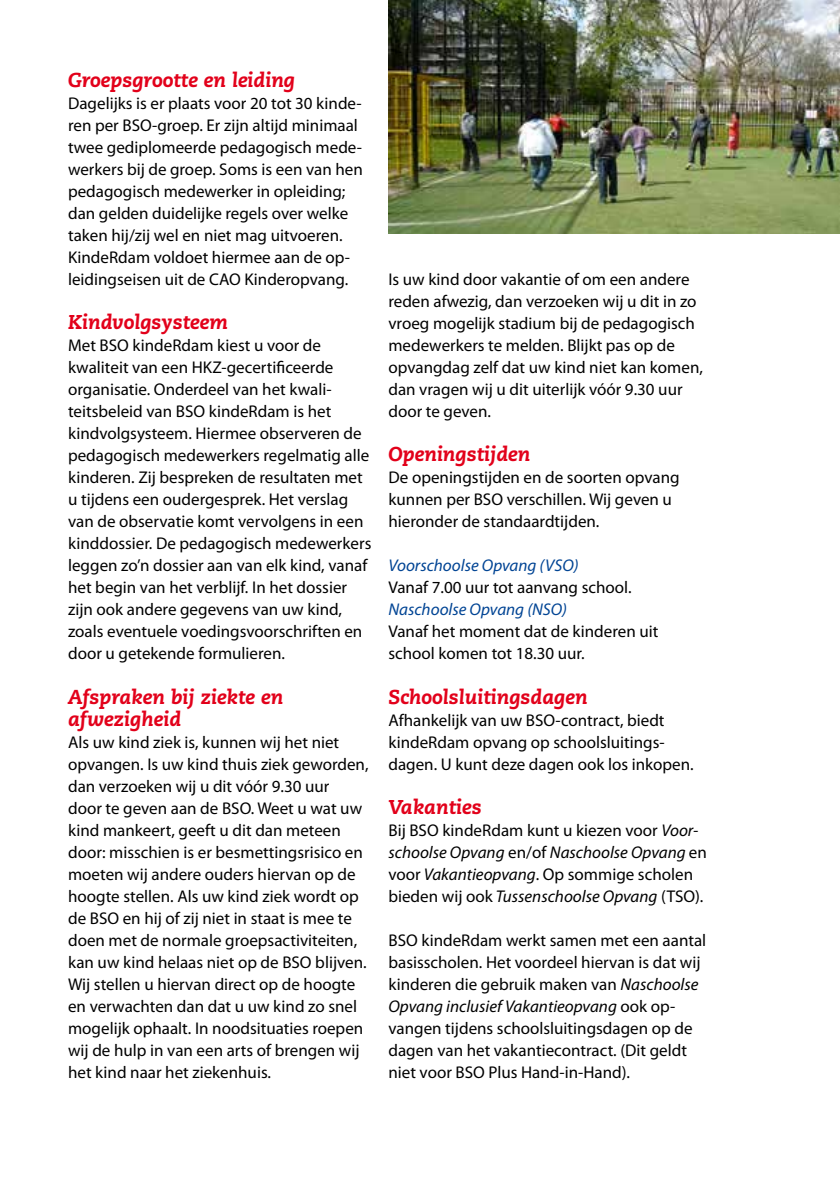
<style>
.page{position:relative;width:840px;height:1191px;background:#fff}
.page>*{position:absolute;margin:0;border:0;box-sizing:border-box;transform-origin:0 0}
.t1{font:italic 800 20px/22px "Caecilia CE";color:#e2001a}
.t2{font:17px/22px "Myriad Pro";color:#000}
.t3{font:italic 17px "Myriad Pro";color:#004494}
.s1{font-style:italic}
</style>
<div class="page">
<img style="left:388px;top:0;width:451px;height:234px">
<p class="t1" style="left:68px;top:69px;width:228px">Groepsgrootte en leiding</p>
<p class="t2" style="left:68px;top:92px;width:296px">Dagelijks is er plaats voor 20 tot 30 kinde&shy;ren per BSO-groep. Er zijn altijd minimaal twee gediplomeerde pedagogisch mede&shy;werkers bij de groep. Soms is een van hen pedagogisch medewerker in opleiding; dan gelden duidelijke regels over welke taken hij/zij wel en niet mag uitvoeren.<br>KindeRdam voldoet hiermee aan de op&shy;leidingseisen uit de CAO Kinderopvang.</p>
<p class="t1" style="left:68px;top:311px;width:161px">Kindvolgsysteem</p>
<p class="t2" style="left:68px;top:334px;width:304px">Met BSO kindeRdam kiest u voor de kwaliteit van een HKZ-gecertificeerde organisatie. Onderdeel van het kwali&shy;teitsbeleid van BSO kindeRdam is het kindvolgsysteem. Hiermee observeren de pedagogisch medewerkers regelmatig alle kinderen. Zij bespreken de resultaten met u tijdens een oudergesprek. Het verslag van de observatie komt vervolgens in een kinddossier. De pedagogisch medewerkers leggen zo’n dossier aan van elk kind, vanaf het begin van het verblijf. In het dossier zijn ook andere gegevens van uw kind, zoals eventuele voedingsvoorschriften en door u getekende formulieren.</p>
<p class="t1" style="left:68px;top:685px;width:216px">Afspraken bij ziekte en afwezigheid</p>
<p class="t2" style="left:68px;top:730px;width:302px">Als uw kind ziek is, kunnen wij het niet opvangen. Is uw kind thuis ziek geworden, dan verzoeken wij u dit vóór 9.30 uur<br>door te geven aan de BSO. Weet u wat uw kind mankeert, geeft u dit dan meteen door: misschien is er besmettingsrisico en moeten wij andere ouders hiervan op de hoogte stellen. Als uw kind ziek wordt op de BSO en hij of zij niet in staat is mee te doen met de normale groepsactiviteiten, kan uw kind helaas niet op de BSO blijven.<br>Wij stellen u hiervan direct op de hoogte en verwachten dan dat u uw kind zo snel mogelijk ophaalt. In noodsituaties roepen wij de hulp in van een arts of brengen wij het kind naar het ziekenhuis.</p>
<p class="t2" style="left:388px;top:268px;width:316px">Is uw kind door vakantie of om een andere reden afwezig, dan verzoeken wij u dit in zo vroeg mogelijk stadium bij de pedagogisch medewerkers te melden. Blijkt pas op de opvangdag zelf dat uw kind niet kan komen, dan vragen wij u dit uiterlijk vóór 9.30 uur door te geven.</p>
<p class="t1" style="left:388px;top:443px;width:143px">Openingstijden</p>
<p class="t2" style="left:388px;top:466px;width:292px">De openingstijden en de soorten opvang kunnen per BSO verschillen. Wij geven u hieronder de standaardtijden.</p>
<p class="t3" style="left:388px;top:555px;width:191px">Voorschoolse Opvang (VSO)</p>
<p class="t2" style="left:388px;top:576px;width:244px">Vanaf 7.00 uur tot aanvang school.</p>
<p class="t3" style="left:388px;top:599px;width:180px">Naschoolse Opvang (NSO)</p>
<p class="t2" style="left:388px;top:620px;width:271px">Vanaf het moment dat de kinderen uit school komen tot 18.30 uur.</p>
<p class="t1" style="left:388px;top:685px;width:200px">Schoolsluitingsdagen</p>
<p class="t2" style="left:388px;top:708px;width:306px">Afhankelijk van uw BSO-contract, biedt kindeRdam opvang op schoolsluitings&shy;dagen. U kunt deze dagen ook los inkopen.</p>
<p class="t1" style="left:388px;top:795px;width:95px">Vakanties</p>
<p class="t2" style="left:388px;top:818px;width:319px">Bij BSO kindeRdam kunt u kiezen voor <span class="s1">Voor&shy;schoolse Opvang</span> en/of <span class="s1">Naschoolse Opvang</span> en voor <span class="s1">Vakantieopvang</span>. Op sommige scholen bieden wij ook <span class="s1">Tussenschoolse Opvang</span> (TSO).</p>
<p class="t2" style="left:388px;top:928px;width:319px">BSO kindeRdam werkt samen met een aantal basisscholen. Het voordeel hiervan is dat wij kinderen die gebruik maken van <span class="s1">Naschoolse Opvang inclusief Vakantieopvang</span> ook op&shy;vangen tijdens schoolsluitingsdagen op de dagen van het vakantiecontract. (Dit geldt niet voor BSO Plus Hand-in-Hand).</p>
</div>
